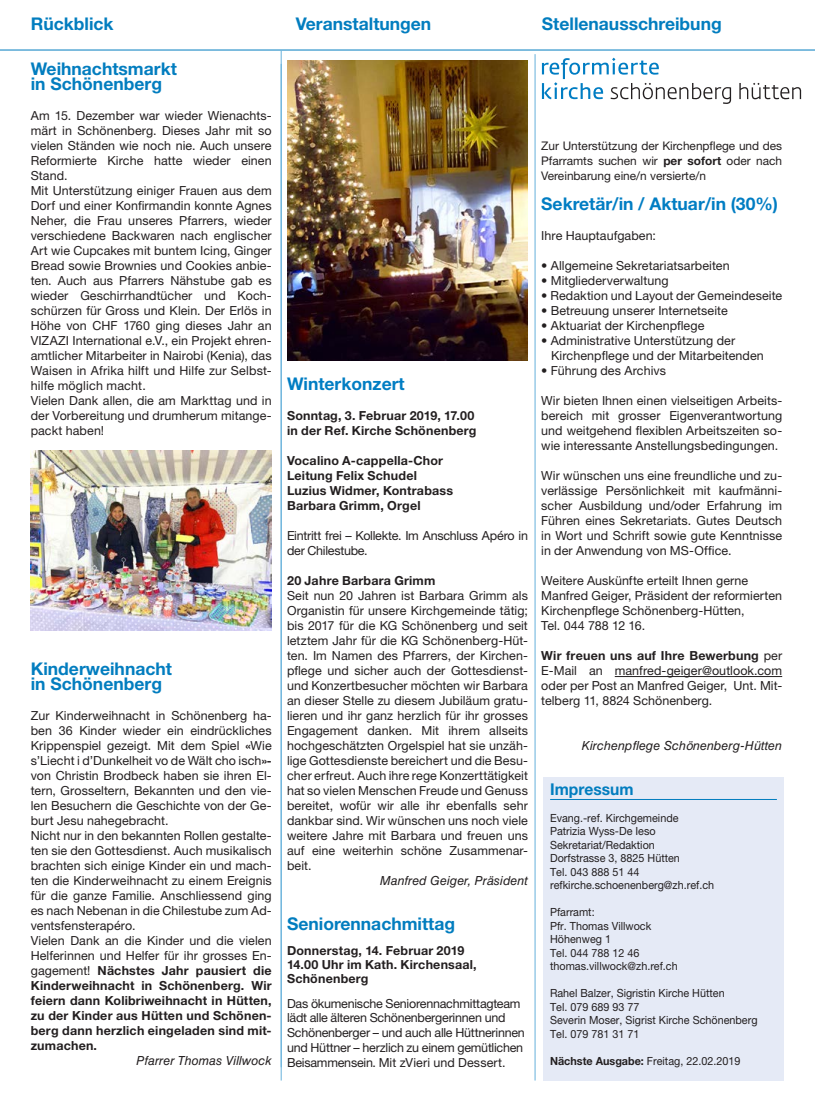
<style>
.page{position:relative;width:815px;height:1106px;background:#fff}
.page>*{position:absolute;margin:0;border:0;box-sizing:border-box;transform-origin:0 0}
.t1{font:700 17.5px/15px "Helvetica Neue LT Pro";color:#027dbf}
.t2{font:700 17.5px "Helvetica Neue LT Pro";color:#007dc3}
.t3{font:700 16.25px "Helvetica Neue LT Pro";color:#027dbf;scale:.96 1}
.t4{font:12.5px/15px "Helvetica Neue LT Pro";letter-spacing:.005em;color:#231f20;text-align:justify}
.t5{font:12.5px/15px "Helvetica Neue LT Pro";letter-spacing:-.02em;color:#231f20}
.t6{font:700 12.5px/15px "Helvetica Neue LT Pro";letter-spacing:.015em;color:#231f20}
.t7{font:italic 12.5px "Helvetica LT Std";color:#231f20}
.t8{font:11.88px/15px "Helvetica Neue LT Pro";color:#231f20;text-align:justify}
.t9{font:11.25px/13.5px "Helvetica Neue LT Pro";color:#231f20;scale:.96 1}
.s1{font-weight:700;font-size:11.88px}
.s2{font-weight:700}
</style>
<div class="page">
<div style="left:543px;top:777px;width:241px;height:303px;background:#e5eaf6"></div>
<hr style="left:550px;top:799px;width:227px;height:1px;background:#027dbf">
<hr style="left:0;top:50px;width:815px;height:1px;background:#027dbf">
<hr style="left:281px;top:51px;width:1px;height:1016px;background:#66b1db">
<hr style="left:281px;top:64px;width:1px;height:1016px;background:#66b1db">
<hr style="left:535px;top:54px;width:1px;height:1026px;background:#66b1db">
<hr style="left:615px;top:676px;width:167px;height:1px;background:#231f20">
<img style="left:287px;top:60px;width:241px;height:300px">
<svg style="left:739px;top:83px;width:62px;height:16px"></svg>
<svg style="left:542px;top:58px;width:189px;height:46px"></svg>
<img style="left:31px;top:450px;width:241px;height:181px">
<h1 class="t1" style="left:31px;top:16px;width:84px">Rückblick</h1>
<h1 class="t1" style="left:296px;top:16px;width:137px">Veranstaltungen</h1>
<h1 class="t1" style="left:542px;top:16px;width:181px">Stellenausschreibung</h1>
<h1 class="t1" style="left:31px;top:61px;width:148px">Weihnachtsmarkt in Schönenberg</h1>
<p class="t4" style="left:31px;top:108px;width:242px;text-align:left">Am 15. Dezember war wieder Wienachts&shy;märt in Schönenberg. Dieses Jahr mit so vielen Ständen wie noch nie. Auch unsere Reformierte Kirche hatte wieder einen Stand.<br>Mit Unterstützung einiger Frauen aus dem Dorf und einer Konfirmandin konnte Agnes Neher, die Frau unseres Pfarrers, wieder verschiedene Backwaren nach englischer Art wie Cupcakes mit buntem Icing, Ginger Bread sowie Brownies und Cookies anbie&shy;ten. Auch aus Pfarrers Nähstube gab es wieder Geschirrhandtücher und Koch&shy;schürzen für Gross und Klein. Der Erlös in Höhe von CHF 1760 ging dieses Jahr an VIZAZI International e.V., ein Projekt ehren&shy;amtlicher Mitarbeiter in Nairobi (Kenia), das Waisen in Afrika hilft und Hilfe zur Selbst&shy;hilfe möglich macht.<br>Vielen Dank allen, die am Markttag und in der Vorbereitung und drumherum mitange&shy;packt haben!</p>
<h1 class="t1" style="left:31px;top:661px;width:143px">Kinderweihnacht in Schönenberg</h1>
<p class="t4" style="left:31px;top:708px;width:242px;text-align:left">Zur Kinderweihnacht in Schönenberg ha&shy;ben 36 Kinder wieder ein eindrückliches Krippenspiel gezeigt. Mit dem Spiel <span class="s1">«</span>Wie s’Liecht i d’Dunkelheit vo de Wält cho isch<span class="s1">»- </span>von Christin Brodbeck haben sie ihren El&shy;tern, Grosseltern, Bekannten und den vie&shy;len Besuchern die Geschichte von der Ge&shy;burt Jesu nahegebracht.<br>Nicht nur in den bekannten Rollen gestalte&shy;ten sie den Gottesdienst. Auch musikalisch brachten sich einige Kinder ein und mach&shy;ten die Kinderweihnacht zu einem Ereignis für die ganze Familie. Anschliessend ging es nach Nebenan in die Chilestube zum Ad&shy;ventsfensterapéro.<br>Vielen Dank an die Kinder und die vielen Helferinnen und Helfer für ihr grosses En&shy;gagement! <span class="s2">Nächstes Jahr pausiert die Kinderweihnacht in Schönenberg. Wir feiern dann Kolibriweihnacht in Hütten, zu der Kinder aus Hütten und Schönen&shy;berg dann herzlich eingeladen sind mit&shy;zumachen.</span></p>
<p class="t7" style="left:136px;top:1053px;width:137px">Pfarrer Thomas Villwock</p>
<h1 class="t2" style="left:287px;top:373px;width:119px">Winterkonzert</h1>
<p class="t6" style="left:287px;top:408px;width:191px">Sonntag, 3. Februar 2019, 17.00 in der Ref. Kirche Schönenberg</p>
<p class="t6" style="left:287px;top:453px;width:168px">Vocalino A-cappella-Chor<br>Leitung Felix Schudel<br>Luzius Widmer, Kontrabass<br>Barbara Grimm, Orgel</p>
<p class="t5" style="left:287px;top:528px;width:242px">Eintritt frei – Kollekte. Im Anschluss Apéro in der Chilestube.</p>
<p class="t6" style="left:287px;top:573px;width:150px">20 Jahre Barbara Grimm</p>
<p class="t4" style="left:287px;top:588px;width:242px">Seit nun 20 Jahren ist Barbara Grimm als Organistin für unsere Kirchgemeinde tätig; bis 2017 für die KG Schönenberg und seit letztem Jahr für die KG Schönenberg-Hüt&shy;ten. Im Namen des Pfarrers, der Kirchen&shy;pflege und sicher auch der Gottesdienst&shy;und Konzertbesucher möchten wir Barbara an dieser Stelle zu diesem Jubiläum gratu&shy;lieren und ihr ganz herzlich für ihr grosses Engagement danken. Mit ihrem allseits hochgeschätzten Orgelspiel hat sie unzäh&shy;lige Gottesdienste bereichert und die Besu&shy;cher erfreut. Auch ihre rege Konzerttätigkeit hat so vielen Menschen Freude und Genuss bereitet, wofür wir alle ihr ebenfalls sehr dankbar sind. Wir wünschen uns noch viele weitere Jahre mit Barbara und freuen uns auf eine weiterhin schöne Zusammenar&shy;beit.</p>
<p class="t7" style="left:380px;top:873px;width:150px">Manfred Geiger, Präsident</p>
<h1 class="t1" style="left:287px;top:916px;width:170px">Seniorennachmittag</h1>
<p class="t6" style="left:287px;top:943px;width:191px;line-height:13.8px">Donnerstag, 14. Februar 2019<br>14.00 Uhr im Kath. Kirchensaal,<br>Schönenberg</p>
<p class="t5" style="left:287px;top:996px;width:235px;line-height:13.8px">Das ökumenische Seniorennachmittagteam lädt alle älteren Schönenbergerinnen und</p>
<p class="t5" style="left:287px;top:1024px;width:239px">Schönenberger – und auch alle Hüttnerinnen und Hüttner – herzlich zu einem gemütlichen<br>Beisammensein. Mit zVieri und Dessert.</p>
<p class="t8" style="left:541px;top:138px;width:242px">Zur Unterstützung der Kirchenpflege und des Pfarramts suchen wir <span class="s2">per sofort</span> oder nach Vereinbarung eine/n versierte/n</p>
<h1 class="t2" style="left:541px;top:193px;width:238px">Sekretär/in / Aktuar/in (30%)</h1>
<p class="t4" style="left:541px;top:228px;width:116px">Ihre Hauptaufgaben:</p>
<p class="t4" style="left:541px;top:258px;width:190px">• Allgemeine Sekretariatsarbeiten</p>
<p class="t4" style="left:541px;top:273px;width:129px">• Mitgliederverwaltung</p>
<p class="t4" style="left:541px;top:288px;width:242px">• Redaktion und Layout der Gemeindeseite</p>
<p class="t4" style="left:541px;top:303px;width:188px">• Betreuung unserer Internetseite</p>
<p class="t4" style="left:541px;top:318px;width:165px">• Aktuariat der Kirchenpflege</p>
<p class="t4" style="left:551px;top:333px;width:214px;text-indent:-10px">• Administrative Unterstützung der<br>Kirchenpflege und der Mitarbeitenden</p>
<p class="t4" style="left:541px;top:363px;width:126px">• Führung des Archivs</p>
<p class="t4" style="left:541px;top:393px;width:242px">Wir bieten Ihnen einen vielseitigen Arbeits&shy;bereich mit grosser Eigenverantwortung und weitgehend flexiblen Arbeitszeiten so&shy;wie interessante Anstellungsbedingungen.</p>
<p class="t4" style="left:541px;top:468px;width:242px">Wir wünschen uns eine freundliche und zu&shy;verlässige Persönlichkeit mit kaufmänni&shy;scher Ausbildung und/oder Erfahrung im Führen eines Sekretariats. Gutes Deutsch in Wort und Schrift sowie gute Kenntnisse in der Anwendung von MS-Office.</p>
<p class="t4" style="left:541px;top:573px;width:242px;text-align:left">Weitere Auskünfte erteilt Ihnen gerne Manfred Geiger, Präsident der reformierten Kirchenpflege Schönenberg-Hütten,<br>Tel. 044 788 12 16.</p>
<p class="t4" style="left:541px;top:648px;width:242px"><span class="s2">Wir freuen uns auf Ihre Bewerbung</span> per E-Mail an manfred-geiger@outlook.com oder per Post an Manfred Geiger, Unt. Mit&shy;telberg 11, 8824 Schönenberg.</p>
<p class="t7" style="left:581px;top:738px;width:202px">Kirchenpflege Schönenberg-Hütten</p>
<h2 class="t3" style="left:550px;top:778px;width:88px">Impressum</h2>
<p class="t9" style="left:550px;top:810px;width:172px">Evang.-ref. Kirchgemeinde<br>Patrizia Wyss-De Ieso<br>Sekretariat/Redaktion<br>Dorfstrasse 3, 8825 Hütten<br>Tel. 043 888 51 44 refkirche.schoenenberg@zh.ref.ch</p>
<p class="t9" style="left:550px;top:905px;width:134px">Pfarramt:<br>Pfr. Thomas Villwock<br>Höhenweg 1<br>Tel. 044 788 12 46 thomas.villwock@zh.ref.ch</p>
<p class="t9" style="left:550px;top:986px;width:218px">Rahel Balzer, Sigristin Kirche Hütten<br>Tel. 079 689 93 77<br>Severin Moser, Sigrist Kirche Schönenberg<br>Tel. 079 781 31 71</p>
<p class="t9" style="left:550px;top:1053px;width:200px"><span class="s2">Nächste Ausgabe:</span> Freitag, 22.02.2019</p>
</div>
